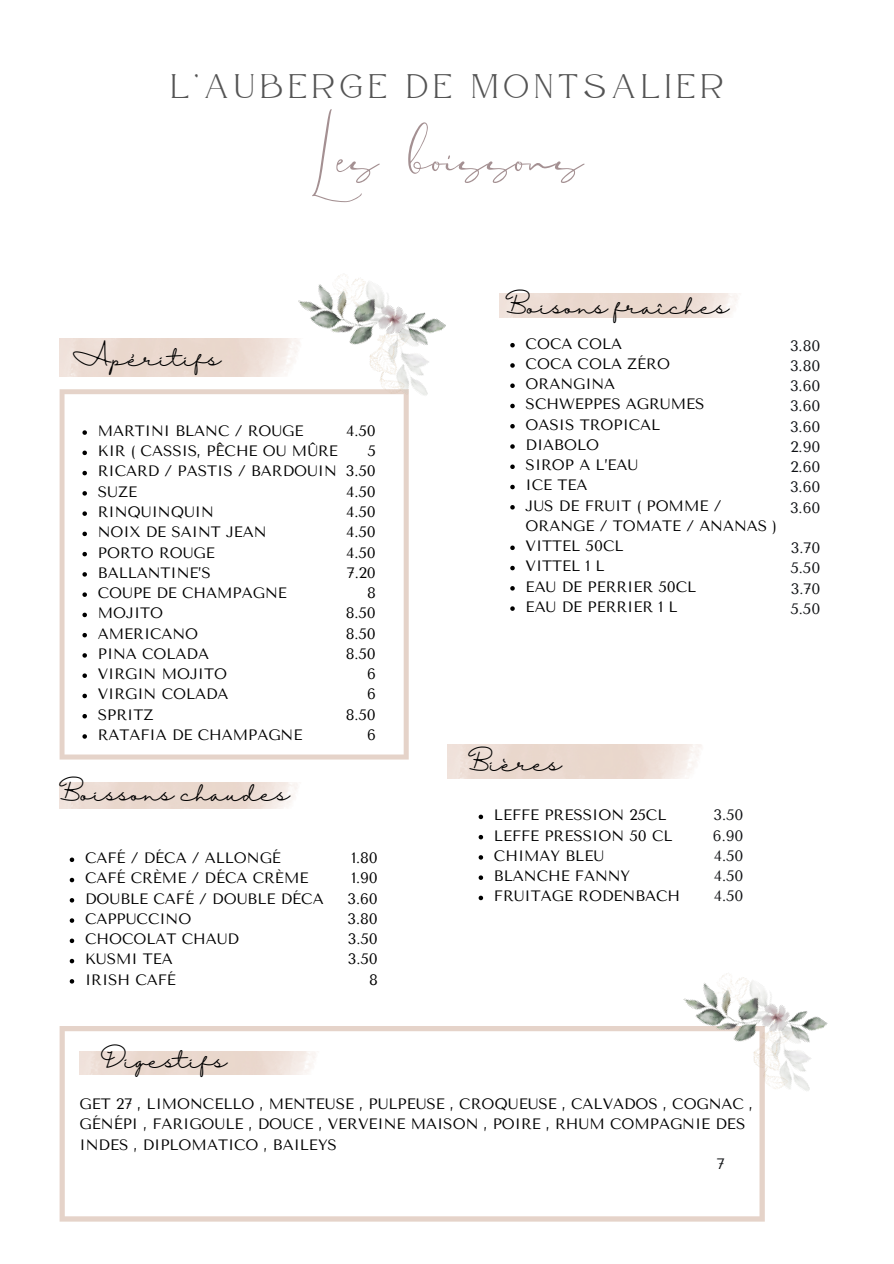
<style>
.page{position:relative;width:894px;height:1264px;background:#fff}
.page>*{position:absolute;margin:0;border:0;box-sizing:border-box;transform-origin:0 0}
.t1{font:105.15px "The Something";color:#a49092}
.t2{font:34.05px "Atteron";letter-spacing:.165em;color:#545454}
.t3{font:19.5px "Halimun";color:#000}
.t4{font:15px/20.2px "Tenor Sans";color:#000}
.t5{font:15px/20.2px "Tenor Sans";color:#0f1114;text-align:justify}
</style>
<div class="page">
<svg style="left:60px;top:389px;width:348px;height:370px"></svg>
<img style="left:284px;top:275px;width:162px;height:136px">
<svg style="left:60px;top:1026px;width:704px;height:195px"></svg>
<img style="left:670px;top:973px;width:158px;height:133px">
<svg style="left:82px;top:430px;width:5px;height:5px"></svg>
<svg style="left:82px;top:450px;width:5px;height:5px"></svg>
<svg style="left:82px;top:471px;width:5px;height:4px"></svg>
<svg style="left:82px;top:491px;width:5px;height:4px"></svg>
<svg style="left:82px;top:511px;width:5px;height:5px"></svg>
<svg style="left:82px;top:531px;width:5px;height:5px"></svg>
<svg style="left:82px;top:552px;width:5px;height:4px"></svg>
<svg style="left:82px;top:572px;width:5px;height:4px"></svg>
<svg style="left:82px;top:592px;width:5px;height:5px"></svg>
<svg style="left:82px;top:612px;width:5px;height:5px"></svg>
<svg style="left:82px;top:633px;width:5px;height:4px"></svg>
<svg style="left:82px;top:653px;width:5px;height:4px"></svg>
<svg style="left:82px;top:673px;width:5px;height:5px"></svg>
<svg style="left:82px;top:693px;width:5px;height:5px"></svg>
<svg style="left:82px;top:714px;width:5px;height:4px"></svg>
<svg style="left:82px;top:734px;width:5px;height:4px"></svg>
<img style="left:80px;top:1051px;width:240px;height:23px">
<svg style="left:478px;top:814px;width:5px;height:5px"></svg>
<svg style="left:478px;top:835px;width:5px;height:4px"></svg>
<svg style="left:478px;top:855px;width:5px;height:4px"></svg>
<svg style="left:478px;top:875px;width:5px;height:5px"></svg>
<svg style="left:478px;top:895px;width:5px;height:5px"></svg>
<svg style="left:510px;top:343px;width:4px;height:4px"></svg>
<svg style="left:510px;top:363px;width:4px;height:5px"></svg>
<svg style="left:510px;top:383px;width:4px;height:5px"></svg>
<svg style="left:510px;top:404px;width:4px;height:4px"></svg>
<svg style="left:510px;top:424px;width:4px;height:4px"></svg>
<svg style="left:510px;top:444px;width:4px;height:5px"></svg>
<svg style="left:510px;top:464px;width:4px;height:5px"></svg>
<svg style="left:510px;top:485px;width:4px;height:4px"></svg>
<svg style="left:510px;top:505px;width:4px;height:4px"></svg>
<svg style="left:510px;top:545px;width:4px;height:5px"></svg>
<svg style="left:510px;top:566px;width:4px;height:4px"></svg>
<svg style="left:510px;top:586px;width:4px;height:4px"></svg>
<svg style="left:510px;top:606px;width:4px;height:5px"></svg>
<svg style="left:70px;top:857px;width:4px;height:5px"></svg>
<svg style="left:70px;top:877px;width:4px;height:5px"></svg>
<svg style="left:70px;top:898px;width:4px;height:4px"></svg>
<svg style="left:70px;top:918px;width:4px;height:4px"></svg>
<svg style="left:70px;top:938px;width:4px;height:5px"></svg>
<svg style="left:70px;top:958px;width:4px;height:5px"></svg>
<svg style="left:70px;top:979px;width:4px;height:4px"></svg>
<h2 class="t2" style="left:171px;top:66px;width:553px">L’AUBERGE DE MONTSALIER</h2>
<h1 class="t1" style="left:311px;top:92px;width:273px">Les boissons</h1>
<h4 class="t3" style="left:72px;top:348px;width:150px">Apéritifs</h4>
<p class="t4" style="left:98px;top:421px;width:207px">MARTINI BLANC / ROUGE</p>
<p class="t4" style="left:98px;top:441px;width:241px">KIR ( CASSIS, PÊCHE OU MÛRE</p>
<p class="t4" style="left:98px;top:461px;width:240px">RICARD / PASTIS / BARDOUIN</p>
<p class="t4" style="left:98px;top:481px;width:41px">SUZE</p>
<p class="t4" style="left:98px;top:502px;width:117px">RINQUINQUIN</p>
<p class="t4" style="left:98px;top:522px;width:170px">NOIX DE SAINT JEAN</p>
<p class="t4" style="left:98px;top:542px;width:118px">PORTO ROUGE</p>
<p class="t4" style="left:98px;top:562px;width:114px">BALLANTINE’S</p>
<p class="t4" style="left:98px;top:583px;width:190px">COUPE DE CHAMPAGNE</p>
<p class="t4" style="left:98px;top:603px;width:67px">MOJITO</p>
<p class="t4" style="left:98px;top:623px;width:102px">AMERICANO</p>
<p class="t4" style="left:98px;top:643px;width:113px">PINA COLADA</p>
<p class="t4" style="left:98px;top:664px;width:131px">VIRGIN MOJITO</p>
<p class="t4" style="left:98px;top:684px;width:132px">VIRGIN COLADA</p>
<h3 class="t4" style="left:98px;top:704px;width:57px">SPRITZ</h3>
<h4 class="t4" style="left:98px;top:724px;width:206px">RATAFIA DE CHAMPAGNE</h4>
<p class="t4" style="left:345px;top:421px;width:32px;text-align:right">4.50<br>5<br>3.50<br>4.50<br>4.50<br>4.50<br>4.50<br>7.20<br>8<br>8.50<br>8.50<br>8.50<br>6<br>6<br>8.50<br>6</p>
<p class="t3" style="left:60px;top:783px;width:231px">Boissons chaudes</p>
<p class="t4" style="left:85px;top:848px;width:197px">CAFÉ / DÉCA / ALLONGÉ</p>
<p class="t4" style="left:85px;top:868px;width:225px">CAFÉ CRÈME / DÉCA CRÈME</p>
<p class="t4" style="left:85px;top:888px;width:240px">DOUBLE CAFÉ / DOUBLE DÉCA</p>
<p class="t4" style="left:85px;top:908px;width:108px">CAPPUCCINO</p>
<p class="t4" style="left:85px;top:929px;width:155px">CHOCOLAT CHAUD</p>
<p class="t4" style="left:85px;top:949px;width:89px">KUSMI TEA</p>
<h4 class="t4" style="left:85px;top:969px;width:92px">IRISH CAFÉ</h4>
<p class="t4" style="left:347px;top:848px;width:32px;text-align:right">1.80<br>1.90<br>3.60<br>3.80<br>3.50<br>3.50<br>8</p>
<p class="t3" style="left:505px;top:296px;width:225px">Boisons fraîches</p>
<p class="t4" style="left:525px;top:333px;width:98px">COCA COLA</p>
<p class="t4" style="left:525px;top:354px;width:146px">COCA COLA ZÉRO</p>
<p class="t4" style="left:525px;top:374px;width:91px">ORANGINA</p>
<p class="t4" style="left:525px;top:394px;width:180px">SCHWEPPES AGRUMES</p>
<p class="t4" style="left:525px;top:414px;width:136px">OASIS TROPICAL</p>
<h4 class="t4" style="left:525px;top:435px;width:75px">DIABOLO</h4>
<p class="t4" style="left:525px;top:455px;width:114px">SIROP A L’EAU</p>
<h3 class="t4" style="left:525px;top:475px;width:63px">ICE TEA</h3>
<p class="t4" style="left:525px;top:495px;width:253px">JUS DE FRUIT ( POMME /<br>ORANGE / TOMATE / ANANAS )</p>
<h3 class="t4" style="left:525px;top:536px;width:99px">VITTEL 50CL</h3>
<p class="t4" style="left:525px;top:556px;width:80px">VITTEL 1 L</p>
<p class="t4" style="left:525px;top:576px;width:172px">EAU DE PERRIER 50CL</p>
<p class="t4" style="left:525px;top:597px;width:153px">EAU DE PERRIER 1 L</p>
<p class="t5" style="left:789px;top:335px;width:32px">3.80<br>3.80<br>3.60<br>3.60<br>3.60<br>2.90<br>2.60<br>3.60<br>3.60</p>
<p class="t5" style="left:790px;top:538px;width:31px">3.70<br>5.50<br>3.70<br>5.50</p>
<h4 class="t3" style="left:468px;top:753px;width:95px">Bières</h4>
<p class="t4" style="left:494px;top:805px;width:174px">LEFFE PRESSION 25CL</p>
<p class="t4" style="left:494px;top:825px;width:180px">LEFFE PRESSION 50 CL</p>
<p class="t4" style="left:494px;top:845px;width:112px">CHIMAY BLEU</p>
<p class="t4" style="left:494px;top:865px;width:137px">BLANCHE FANNY</p>
<p class="t4" style="left:494px;top:886px;width:188px">FRUITAGE RODENBACH</p>
<p class="t5" style="left:712px;top:805px;width:32px">3.50<br>6.90<br>4.50<br>4.50<br>4.50</p>
<p class="t3" style="left:101px;top:1050px;width:127px">Digestifs</p>
<p class="t4" style="left:80px;top:1093px;width:674px">GET 27 , LIMONCELLO , MENTEUSE , PULPEUSE , CROQUEUSE , CALVADOS , COGNAC ,<br>GÉNÉPI , FARIGOULE , DOUCE , VERVEINE MAISON , POIRE , RHUM COMPAGNIE DES<br>INDES , DIPLOMATICO , BAILEYS</p>
<p class="t5" style="left:716px;top:1153px;width:9px">7</p>
</div>
